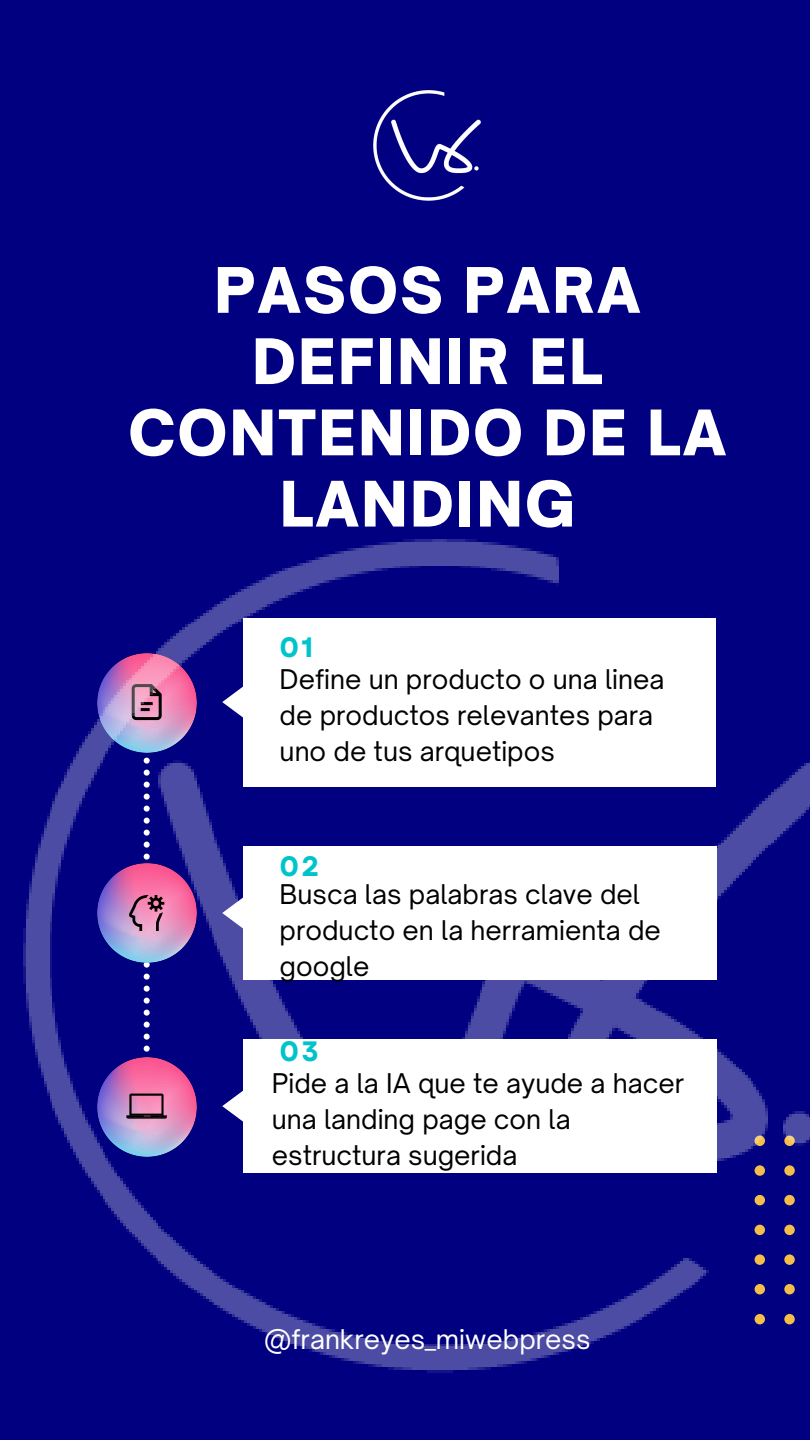
<style>
.page{position:relative;width:810px;height:1440px;background:#000080}
.page>*{position:absolute;margin:0;border:0;box-sizing:border-box;transform-origin:0 0}
.t1{font:900 60px/71.2px "Open Sauce One";letter-spacing:.04em;color:#fff;text-align:center}
.t2{font:700 28px "Garet";color:#00c4cc}
.t3{font:26px/36px "Open Sauce One";color:#000}
.t4{font:26px "Open Sauce One";color:#fff}
</style>
<div class="page">
<img style="left:374px;top:91px;width:107px;height:110px">
<img style="left:23px;top:539px;width:787px;height:834px">
<h1 class="t1" style="left:129px;top:254px;width:599px">PASOS PARA<br>DEFINIR EL<br>CONTENIDO DE LA<br>LANDING</h1>
<p class="t2" style="left:280px;top:627px;width:35px">01</p>
<p class="t3" style="left:280px;top:661px;width:386px">Define un producto o una linea de productos relevantes para uno de tus arquetipos</p>
<p class="t2" style="left:280px;top:846px;width:41px">02</p>
<p class="t3" style="left:280px;top:876px;width:383px">Busca las palabras clave del producto en la herramienta de google</p>
<p class="t2" style="left:280px;top:1031px;width:41px">03</p>
<p class="t3" style="left:272px;top:1065px;width:414px">Pide a la IA que te ayude a hacer una landing page con la estructura sugerida</p>
<p class="t4" style="left:264px;top:1323px;width:328px">@frankreyes_miwebpress</p>
</div>
